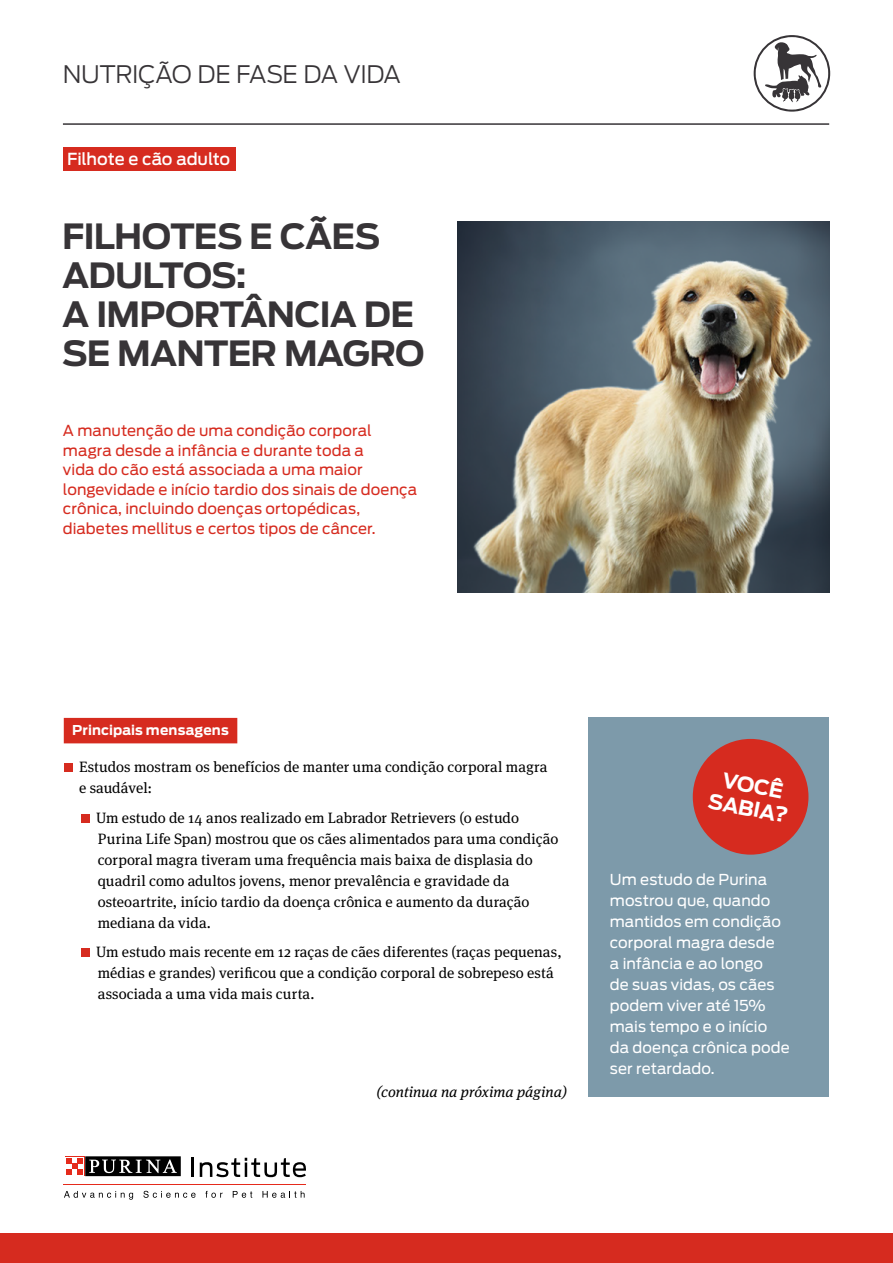
<style>
.page{position:relative;width:893px;height:1263px;background:#fff}
.page>*{position:absolute;margin:0;border:0;box-sizing:border-box;transform-origin:0 0}
.t1{font:700 34.5px/39px "Antenna";letter-spacing:-.025em;color:#373437}
.t2{font:300 24px "Antenna";letter-spacing:-.02em;color:#373437}
.t3{font:700 20.4px/22.8px "Antenna";color:#fff;text-align:center}
.t4{font:500 16.5px "Antenna";letter-spacing:-.01em;color:#fff}
.t5{font:15px/21px "Meta Serif Pro";letter-spacing:.005em;color:#000}
.t6{font:15px/19.5px "Antenna";letter-spacing:.005em;color:#d62b1f}
.t7{font:15px/21px "Antenna";letter-spacing:.005em;color:#fff}
.t8{font:italic 15px "Meta Serif Pro";color:#000}
.t9{font:700 13.5px "Antenna";letter-spacing:.01em;color:#fff}
</style>
<div class="page">
<svg style="left:754px;top:35px;width:76px;height:77px"></svg>
<div style="left:0;top:1233px;width:893px;height:30px;background:#d62b1f"></div>
<hr style="left:63px;top:123px;width:766px;height:2px;background:#373437">
<hr style="left:64px;top:1184px;width:242px;height:1px;background:#e52a1b">
<svg style="left:192px;top:1158px;width:2px;height:19px"></svg>
<svg style="left:200px;top:1158px;width:106px;height:19px"></svg>
<svg style="left:64px;top:1191px;width:69px;height:9px"></svg>
<svg style="left:143px;top:1191px;width:53px;height:7px"></svg>
<svg style="left:205px;top:1191px;width:18px;height:7px"></svg>
<svg style="left:233px;top:1191px;width:19px;height:7px"></svg>
<svg style="left:262px;top:1191px;width:43px;height:7px"></svg>
<svg style="left:85px;top:1176px;width:96px;height:1px"></svg>
<svg style="left:65px;top:1156px;width:20px;height:20px"></svg>
<div style="left:85px;top:1156px;width:96px;height:20px;background:#000"></div>
<svg style="left:89px;top:1159px;width:88px;height:14px"></svg>
<div style="left:65px;top:1157px;width:19px;height:18px;background:#fff"></div>
<svg style="left:66px;top:1158px;width:17px;height:17px"></svg>
<img style="left:458px;top:221px;width:371px;height:371px">
<div style="left:63px;top:147px;width:173px;height:24px;background:#d62b1f"></div>
<div style="left:64px;top:718px;width:173px;height:25px;background:#d62b1f"></div>
<div style="left:64px;top:764px;width:8px;height:8px;background:#d62b1f"></div>
<div style="left:81px;top:814px;width:8px;height:9px;background:#d62b1f"></div>
<div style="left:81px;top:949px;width:8px;height:8px;background:#d62b1f"></div>
<div style="left:589px;top:718px;width:240px;height:379px;background:#7d9aaa"></div>
<div style="left:693px;top:739px;width:115px;height:116px;background:#d62b1f;border-radius:50%"></div>
<h2 class="t2" style="left:63px;top:58px;width:340px">NUTRIÇÃO DE FASE DA VIDA</h2>
<p class="t4" style="left:67px;top:148px;width:165px">Filhote e cão adulto</p>
<h1 class="t1" style="left:62px;top:217px;width:364px">FILHOTES E CÃES<br>ADULTOS:<br>A IMPORTÂNCIA DE<br>SE MANTER MAGRO</h1>
<p class="t6" style="left:63px;top:421px;width:356px">A manutenção de uma condição corporal magra desde a infância e durante toda a<br>vida do cão está associada a uma maior longevidade e início tardio dos sinais de doença crônica, incluindo doenças ortopédicas, diabetes mellitus e certos tipos de câncer.</p>
<p class="t9" style="left:72px;top:721px;width:158px">Principais mensagens</p>
<p class="t5" style="left:79px;top:756px;width:470px">Estudos mostram os benefícios de manter uma condição corporal magra e saudável:</p>
<p class="t5" style="left:96px;top:806px;width:464px">Um estudo de 14 anos realizado em Labrador Retrievers (o estudo Purina Life Span) mostrou que os cães alimentados para uma condição corporal magra tiveram uma frequência mais baixa de displasia do quadril como adultos jovens, menor prevalência e gravidade da osteoartrite, início tardio da doença crônica e aumento da duração mediana da vida.</p>
<p class="t5" style="left:96px;top:941px;width:467px">Um estudo mais recente em 12 raças de cães diferentes (raças pequenas, médias e grandes) verificou que a condição corporal de sobrepeso está associada a uma vida mais curta.</p>
<p class="t8" style="left:377px;top:1081px;width:192px">(continua na próxima página)</p>
<h3 class="t3" style="left:715px;top:767px;width:82px;rotate:11deg">VOCÊ<br>SABIA?</h3>
<p class="t7" style="left:610px;top:869px;width:181px">Um estudo de Purina mostrou que, quando mantidos em condição corporal magra desde<br>a infância e ao longo<br>de suas vidas, os cães podem viver até 15% mais tempo e o início da doença crônica pode ser retardado.</p>
</div>
